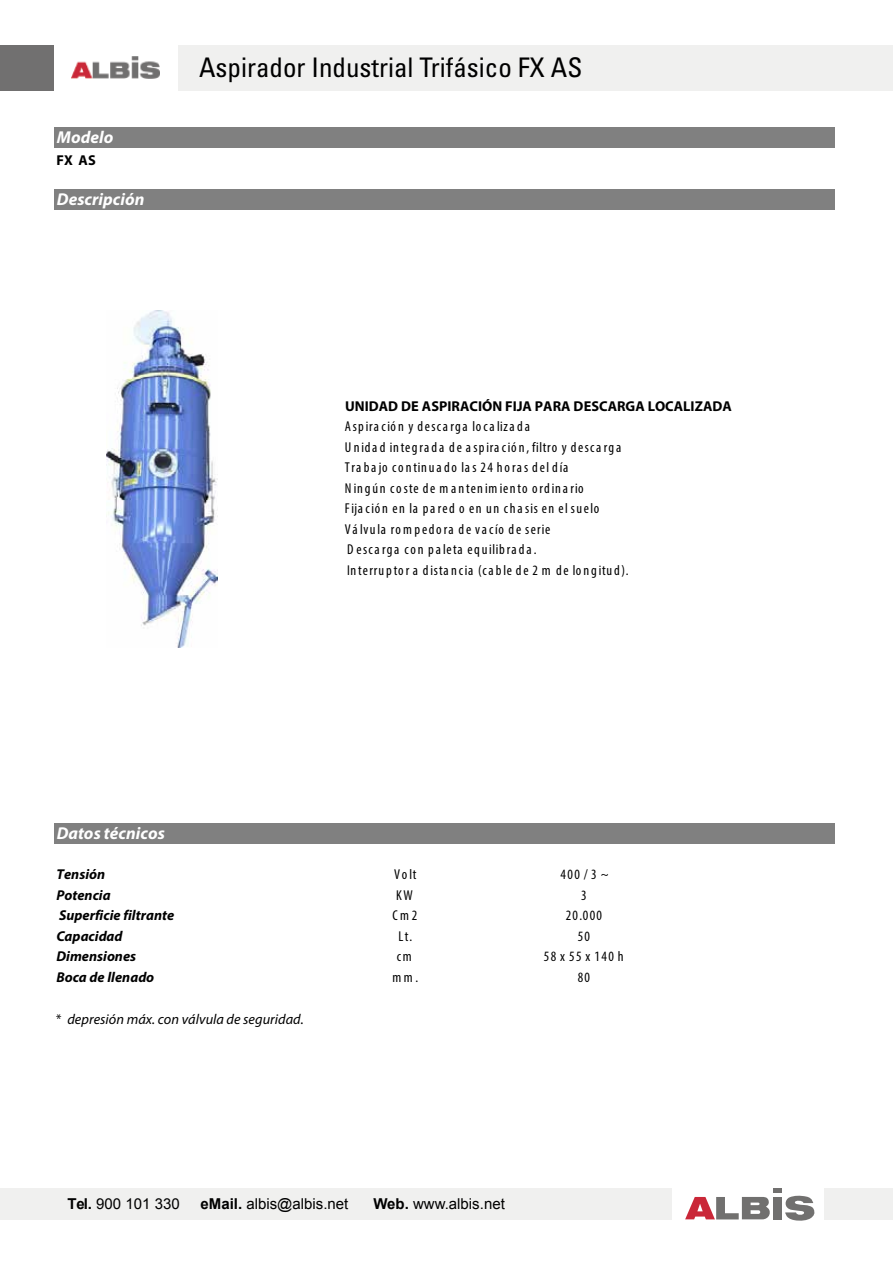
<style>
.page{position:relative;width:893px;height:1263px;background:#fff}
.page>*{position:absolute;margin:0;border:0;box-sizing:border-box;transform-origin:0 0}
.t1{font:condensed 27px "Univers";color:#000}
.t2{font:italic 700 17.25px "Myriad Pro";letter-spacing:.005em;color:#fff}
.t3{font:15px "Arial";color:#000}
.t4{font:condensed 14.25px/20.5px "Myriad Pro";letter-spacing:.115em;color:#000}
.t5{font:italic 700 14.25px "Myriad Pro";color:#000}
.t6{font:700 14.25px "Myriad Pro";color:#000}
.t7{font:italic 14.25px "Myriad Pro";letter-spacing:.005em;color:#000}
.s1{font-style:normal;font-stretch:condensed}
.s2{font-weight:700}
</style>
<div class="page">
<div style="left:178px;top:45px;width:715px;height:45px;background:#f0f0ef"></div>
<div style="left:0;top:45px;width:53px;height:45px;background:#717070"></div>
<div style="left:0;top:1188px;width:671px;height:31px;background:#f0f0ef"></div>
<div style="left:825px;top:1188px;width:68px;height:31px;background:#f0f0ef"></div>
<img style="left:72px;top:56px;width:88px;height:22px">
<svg style="left:685px;top:1189px;width:130px;height:32px"></svg>
<div style="left:54px;top:128px;width:781px;height:20px;background:#808080"></div>
<div style="left:54px;top:189px;width:781px;height:21px;background:#808080"></div>
<div style="left:54px;top:823px;width:781px;height:20px;background:#808080"></div>
<img style="left:107px;top:310px;width:110px;height:337px">
<p class="t2" style="left:57px;top:126px;width:58px">Modelo</p>
<p class="t6" style="left:57px;top:151px;width:41px">FX AS</p>
<p class="t2" style="left:57px;top:188px;width:89px">Descripción</p>
<h1 class="t1" style="left:199px;top:50px;width:385px">Aspirador Industrial Trifásico FX AS</h1>
<p class="t6" style="left:345px;top:397px;width:388px">UNIDAD DE ASPIRACIÓN FIJA PARA DESCARGA LOCALIZADA</p>
<p class="t4" style="left:345px;top:416px;width:285px">Aspiración y descarga localizada<br>Unidad integrada de aspiración, filtro y descarga Trabajo continuado las 24 horas del día<br>Ningún coste de mantenimiento ordinario Fijación en la pared o en un chasis en el suelo Válvula rompedora de vacío de serie<br>Descarga con paleta equilibrada.<br>Interruptor a distancia (cable de 2 m de longitud).</p>
<p class="t2" style="left:57px;top:821px;width:110px">Datos técnicos</p>
<p class="t5" style="left:57px;top:865px;width:50px">Tensión</p>
<p class="t4" style="left:394px;top:864px;width:24px">Volt</p>
<p class="t4" style="left:560px;top:864px;width:50px">400 / 3 ~</p>
<p class="t5" style="left:57px;top:886px;width:56px">Potencia</p>
<p class="t4" style="left:396px;top:884px;width:18px">KW</p>
<p class="t4" style="left:581px;top:884px;width:7px">3</p>
<p class="t5" style="left:59px;top:906px;width:117px">Superficie filtrante</p>
<p class="t4" style="left:392px;top:905px;width:27px">Cm2</p>
<p class="t4" style="left:566px;top:905px;width:38px">20.000</p>
<p class="t5" style="left:56px;top:927px;width:68px">Capacidad</p>
<p class="t4" style="left:399px;top:925px;width:15px">Lt.</p>
<p class="t4" style="left:578px;top:925px;width:14px">50</p>
<p class="t5" style="left:57px;top:947px;width:81px">Dimensiones</p>
<p class="t4" style="left:397px;top:946px;width:16px">cm</p>
<p class="t4" style="left:544px;top:946px;width:81px">58 x 55 x 140 h</p>
<p class="t5" style="left:57px;top:968px;width:99px">Boca de llenado</p>
<p class="t4" style="left:392px;top:966px;width:27px">mm.</p>
<p class="t4" style="left:578px;top:966px;width:14px">80</p>
<p class="t7" style="left:56px;top:1010px;width:249px"><span class="s1">*</span> depresión máx. con válvula de seguridad.</p>
<p class="t3" style="left:67px;top:1194px;width:114px"><span class="s2">Tel.</span> 900 101 330</p>
<p class="t3" style="left:201px;top:1194px;width:149px"><span class="s2">eMail.</span> albis@albis.net</p>
<p class="t3" style="left:373px;top:1194px;width:133px"><span class="s2">Web.</span> www.albis.net</p>
</div>
